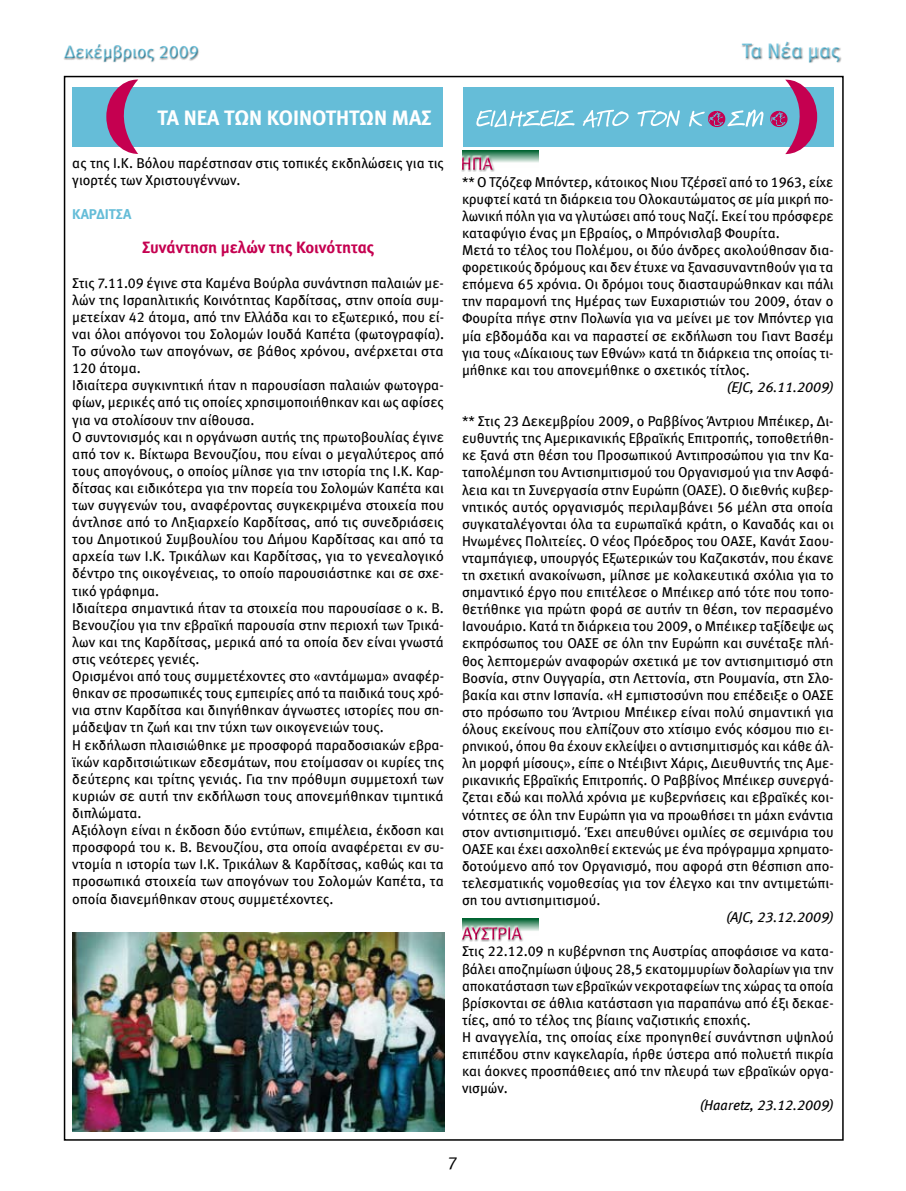
<style>
.page{position:relative;width:906px;height:1191px;background:#fff}
.page>*{position:absolute;margin:0;border:0;box-sizing:border-box;transform-origin:0 0}
.t1{font:21px "Meta Bold Greek LF";color:#fff}
.t2{font:21px "Meta Book Greek LF";color:#65bdd8}
.t3{font:18px "Meta Book Greek LF";color:#65bdd8}
.t4{font:18px "Meta Normal Greek LF";color:#000}
.t5{font:16.5px "Meta Bold Greek LF";color:#c50050}
.t6{font:14.25px/17.1px "Meta Book Greek LF";color:#000}
.t7{font:italic 14.25px "Meta Book Greek LF";color:#000}
.t8{font:14.25px "Meta Bold Greek LF";color:#65bdd8}
</style>
<div class="page">
<svg style="left:462px;top:918px;width:76px;height:13px"></svg>
<svg style="left:462px;top:150px;width:76px;height:13px"></svg>
<div style="left:63px;top:41px;width:778px;height:22px;background:#000;opacity:.35"></div>
<div style="left:460px;top:155px;width:31px;height:15px;background:#fff;opacity:.75"></div>
<div style="left:460px;top:156px;width:35px;height:16px;background:#000;opacity:.3"></div>
<div style="left:460px;top:925px;width:60px;height:15px;background:#fff;opacity:.75"></div>
<div style="left:460px;top:926px;width:64px;height:16px;background:#000;opacity:.3"></div>
<img style="left:72px;top:932px;width:372px;height:199px">
<div style="left:72px;top:87px;width:370px;height:59px;background:#65bdd8"></div>
<svg style="left:106px;top:79px;width:32px;height:75px"></svg>
<div style="left:463px;top:87px;width:370px;height:60px;background:#65bdd8"></div>
<svg style="left:476px;top:109px;width:287px;height:19px"></svg>
<svg style="left:770px;top:79px;width:47px;height:75px"></svg>
<p class="t3" style="left:65px;top:42px;width:136px">Δεκέμβριος 2009</p>
<h1 class="t2" style="left:742px;top:39px;width:100px">Τα Νέα μας</h1>
<h1 class="t1" style="left:157px;top:105px;width:276px">ΤΑ ΝΕΑ ΤΩΝ ΚΟΙΝΟΤΗΤΩΝ ΜΑΣ</h1>
<p class="t6" style="left:72px;top:154px;width:373px">ας της Ι.Κ. Βόλου παρέστησαν στις τοπικές εκδηλώσεις για τις γιορτές των Χριστουγέννων.</p>
<p class="t8" style="left:72px;top:206px;width:61px">ΚΑΡΔΙΤΣΑ</p>
<p class="t5" style="left:142px;top:238px;width:234px">Συνάντηση μελών της Κοινότητας</p>
<p class="t6" style="left:72px;top:274px;width:373px">Στις 7.11.09 έγινε στα Καμένα Βούρλα συνάντηση παλαιών με&shy;λών της Ισραηλιτικής Κοινότητας Καρδίτσας, στην οποία συμ&shy;μετείχαν 42 άτομα, από την Ελλάδα και το εξωτερικό, που εί&shy;ναι όλοι απόγονοι του Σολομών Ιουδά Καπέτα (φωτογραφία).<br>Το σύνολο των απογόνων, σε βάθος χρόνου, ανέρχεται στα 120 άτομα.<br>Ιδιαίτερα συγκινητική ήταν η παρουσίαση παλαιών φωτογρα&shy;φίων, μερικές από τις οποίες χρησιμοποιήθηκαν και ως αφίσες για να στολίσουν την αίθουσα.<br>Ο συντονισμός και η οργάνωση αυτής της πρωτοβουλίας έγινε από τον κ. Βίκτωρα Βενουζίου, που είναι ο μεγαλύτερος από τους απογόνους, ο οποίος μίλησε για την ιστορία της Ι.Κ. Καρ&shy;δίτσας και ειδικότερα για την πορεία του Σολομών Καπέτα και των συγγενών του, αναφέροντας συγκεκριμένα στοιχεία που άντλησε από το Ληξιαρχείο Καρδίτσας, από τις συνεδριάσεις του Δημοτικού Συμβουλίου του Δήμου Καρδίτσας και από τα αρχεία των Ι.Κ. Τρικάλων και Καρδίτσας, για το γενεαλογικό δέντρο της οικογένειας, το οποίο παρουσιάστηκε και σε σχε&shy;τικό γράφημα.<br>Ιδιαίτερα σημαντικά ήταν τα στοιχεία που παρουσίασε ο κ. Β.<br>Βενουζίου για την εβραϊκή παρουσία στην περιοχή των Τρικά&shy;λων και της Καρδίτσας, μερικά από τα οποία δεν είναι γνωστά στις νεότερες γενιές.<br>Ορισμένοι από τους συμμετέχοντες στο «αντάμωμα» αναφέρ&shy;θηκαν σε προσωπικές τους εμπειρίες από τα παιδικά τους χρό&shy;νια στην Καρδίτσα και διηγήθηκαν άγνωστες ιστορίες που ση&shy;μάδεψαν τη ζωή και την τύχη των οικογενειών τους.<br>Η εκδήλωση πλαισιώθηκε με προσφορά παραδοσιακών εβρα&shy;ϊκών καρδιτσιώτικων εδεσμάτων, που ετοίμασαν οι κυρίες της δεύτερης και τρίτης γενιάς. Για την πρόθυμη συμμετοχή των κυριών σε αυτή την εκδήλωση τους απονεμήθηκαν τιμητικά διπλώματα.<br>Αξιόλογη είναι η έκδοση δύο εντύπων, επιμέλεια, έκδοση και προσφορά του κ. Β. Βενουζίου, στα οποία αναφέρεται εν συ&shy;ντομία η ιστορία των Ι.Κ. Τρικάλων &amp; Καρδίτσας, καθώς και τα προσωπικά στοιχεία των απογόνων του Σολομών Καπέτα, τα οποία διανεμήθηκαν στους συμμετέχοντες.</p>
<p class="t6" style="left:462px;top:173px;width:373px">** Ο Τζόζεφ Μπόντερ, κάτοικος Νιου Τζέρσεϊ από το 1963, είχε κρυφτεί κατά τη διάρκεια του Ολοκαυτώματος σε μία μικρή πο&shy;λωνική πόλη για να γλυτώσει από τους Ναζί. Εκεί του πρόσφερε καταφύγιο ένας μη Εβραίος, ο Μπρόνισλαβ Φουρίτα.<br>Μετά το τέλος του Πολέμου, οι δύο άνδρες ακολούθησαν δια&shy;φορετικούς δρόμους και δεν έτυχε να ξανασυναντηθούν για τα επόμενα 65 χρόνια. Οι δρόμοι τους διασταυρώθηκαν και πάλι την παραμονή της Ημέρας των Ευχαριστιών του 2009, όταν ο Φουρίτα πήγε στην Πολωνία για να μείνει με τον Μπόντερ για μία εβδομάδα και να παραστεί σε εκδήλωση του Γιαντ Βασέμ για τους «Δίκαιους των Εθνών» κατά τη διάρκεια της οποίας τι&shy;μήθηκε και του απονεμήθηκε ο σχετικός τίτλος.</p>
<p class="t7" style="left:727px;top:379px;width:108px">(EJC, 26.11.2009)</p>
<p class="t6" style="left:462px;top:412px;width:373px;text-align:justify">** Στις 23 Δεκεμβρίου 2009, ο Ραββίνος Άντριου Μπέικερ, Δι&shy;ευθυντής της Αμερικανικής Εβραϊκής Επιτροπής, τοποθετήθη&shy;κε ξανά στη θέση του Προσωπικού Αντιπροσώπου για την Κα&shy;ταπολέμηση του Αντισημιτισμού του Οργανισμού για την Ασφά&shy;λεια και τη Συνεργασία στην Ευρώπη (ΟΑΣΕ). Ο διεθνής κυβερ&shy;νητικός αυτός οργανισμός περιλαμβάνει 56 μέλη στα οποία συγκαταλέγονται όλα τα ευρωπαϊκά κράτη, ο Καναδάς και οι Ηνωμένες Πολιτείες. Ο νέος Πρόεδρος του ΟΑΣΕ, Κανάτ Σαου&shy;νταμπάγιεφ, υπουργός Εξωτερικών του Καζακστάν, που έκανε τη σχετική ανακοίνωση, μίλησε με κολακευτικά σχόλια για το σημαντικό έργο που επιτέλεσε ο Μπέικερ από τότε που τοπο&shy;θετήθηκε για πρώτη φορά σε αυτήν τη θέση, τον περασμένο Ιανουάριο. Κατά τη διάρκεια του 2009, ο Μπέικερ ταξίδεψε ως εκπρόσωπος του ΟΑΣΕ σε όλη την Ευρώπη και συνέταξε πλή&shy;θος λεπτομερών αναφορών σχετικά με τον αντισημιτισμό στη Βοσνία, στην Ουγγαρία, στη Λεττονία, στη Ρουμανία, στη Σλο&shy;βακία και στην Ισπανία. «Η εμπιστοσύνη που επέδειξε ο ΟΑΣΕ στο πρόσωπο του Άντριου Μπέικερ είναι πολύ σημαντική για όλους εκείνους που ελπίζουν στο χτίσιμο ενός κόσμου πιο ει&shy;ρηνικού, όπου θα έχουν εκλείψει ο αντισημιτισμός και κάθε άλ&shy;λη μορφή μίσους», είπε ο Ντέιβιντ Χάρις, Διευθυντής της Αμε&shy;ρικανικής Εβραϊκής Επιτροπής. Ο Ραββίνος Μπέικερ συνεργά&shy;ζεται εδώ και πολλά χρόνια με κυβερνήσεις και εβραϊκές κοι&shy;νότητες σε όλη την Ευρώπη για να προωθήσει τη μάχη ενάντια στον αντισημιτισμό. Έχει απευθύνει ομιλίες σε σεμινάρια του ΟΑΣΕ και έχει ασχοληθεί εκτενώς με ένα πρόγραμμα χρηματο&shy;δοτούμενο από τον Οργανισμό, που αφορά στη θέσπιση απο&shy;τελεσματικής νομοθεσίας για τον έλεγχο και την αντιμετώπι&shy;ση του αντισημιτισμού.</p>
<p class="t7" style="left:726px;top:909px;width:109px">(AJC, 23.12.2009)</p>
<p class="t6" style="left:462px;top:943px;width:373px">Στις 22.12.09 η κυβέρνηση της Αυστρίας αποφάσισε να κατα&shy;βάλει αποζημίωση ύψους 28,5 εκατομμυρίων δολαρίων για την αποκατάσταση των εβραϊκών νεκροταφείων της χώρας τα οποία βρίσκονται σε άθλια κατάσταση για παραπάνω από έξι δεκαε&shy;τίες, από το τέλος της βίαιης ναζιστικής εποχής.<br>Η αναγγελία, της οποίας είχε προηγηθεί συνάντηση υψηλού επιπέδου στην καγκελαρία, ήρθε ύστερα από πολυετή πικρία και άοκνες προσπάθειες από την πλευρά των εβραϊκών οργα&shy;νισμών.</p>
<p class="t7" style="left:699px;top:1097px;width:135px">(Haaretz, 23.12.2009)</p>
<p class="t4" style="left:448px;top:1152px;width:12px">7</p>
</div>
